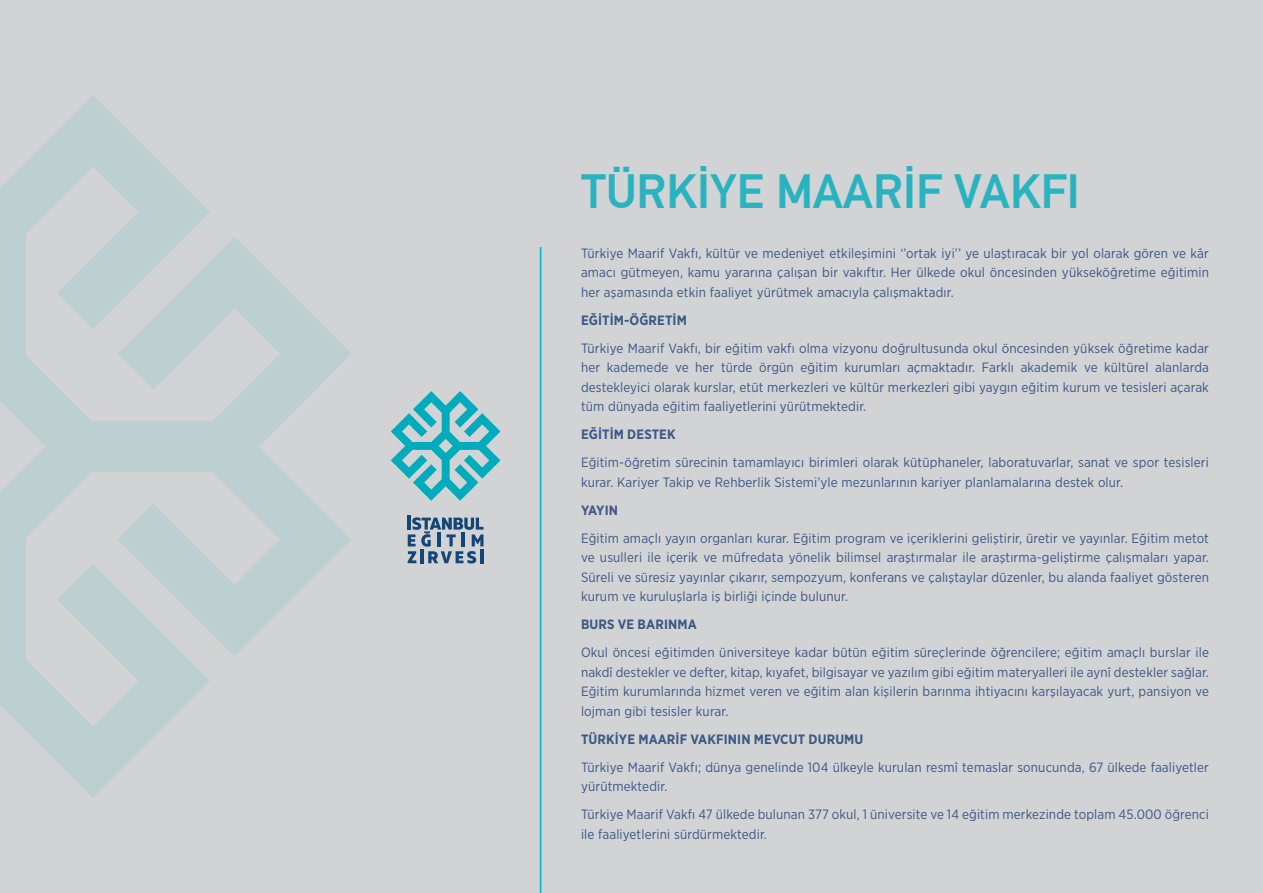
<style>
.page{position:relative;width:1263px;height:893px;background:#d1d3d4}
.page>*{position:absolute;margin:0;border:0;box-sizing:border-box;transform-origin:0 0}
.t1{font:500 48px "PF Din Text Pro";color:#00acbb}
.t2{font:13.5px/19.5px "Gotham Narrow";letter-spacing:.01em;color:#3c5886;text-align:justify}
.t3{font:700 13.5px "Gotham Narrow";letter-spacing:.01em;color:#3c5886}
</style>
<div class="page">
<hr style="left:540px;top:247px;width:1px;height:646px;background:#00bccb">
<svg style="left:0;top:96px;width:351px;height:701px"></svg>
<svg style="left:391px;top:391px;width:109px;height:110px"></svg>
<svg style="left:408px;top:515px;width:75px;height:48px"></svg>
<h1 class="t1" style="left:581px;top:163px;width:500px">TÜRKİYE MAARİF VAKFI</h1>
<p class="t2" style="left:581px;top:243px;width:629px">Türkiye Maarif Vakfı, kültür ve medeniyet etkileşimini ‘’ortak iyi’’ ye ulaştıracak bir yol olarak gören ve kâr amacı gütmeyen, kamu yararına çalışan bir vakıftır. Her ülkede okul öncesinden yükseköğretime eğitimin her aşamasında etkin faaliyet yürütmek amacıyla çalışmaktadır.</p>
<p class="t3" style="left:581px;top:311px;width:107px">EĞITIM-ÖĞRETIM</p>
<p class="t2" style="left:581px;top:338px;width:629px">Türkiye Maarif Vakfı, bir eğitim vakfı olma vizyonu doğrultusunda okul öncesinden yüksek öğretime kadar her kademede ve her türde örgün eğitim kurumları açmaktadır. Farklı akademik ve kültürel alanlarda destekleyici olarak kurslar, etüt merkezleri ve kültür merkezleri gibi yaygın eğitim kurum ve tesisleri açarak tüm dünyada eğitim faaliyetlerini yürütmektedir.</p>
<p class="t3" style="left:581px;top:426px;width:96px">EĞITIM DESTEK</p>
<p class="t2" style="left:581px;top:453px;width:629px">Eğitim-öğretim sürecinin tamamlayıcı birimleri olarak kütüphaneler, laboratuvarlar, sanat ve spor tesisleri kurar. Kariyer Takip ve Rehberlik Sistemi’yle mezunlarının kariyer planlamalarına destek olur.</p>
<p class="t3" style="left:581px;top:501px;width:39px">YAYIN</p>
<p class="t2" style="left:581px;top:528px;width:629px">Eğitim amaçlı yayın organları kurar. Eğitim program ve içeriklerini geliştirir, üretir ve yayınlar. Eğitim metot ve usulleri ile içerik ve müfredata yönelik bilimsel araştırmalar ile araştırma-geliştirme çalışmaları yapar.<br>Süreli ve süresiz yayınlar çıkarır, sempozyum, konferans ve çalıştaylar düzenler, bu alanda faaliyet gösteren kurum ve kuruluşlarla iş birliği içinde bulunur.</p>
<p class="t3" style="left:581px;top:616px;width:117px">BURS VE BARINMA</p>
<p class="t2" style="left:581px;top:643px;width:629px">Okul öncesi eğitimden üniversiteye kadar bütün eğitim süreçlerinde öğrencilere; eğitim amaçlı burslar ile nakdî destekler ve defter, kitap, kıyafet, bilgisayar ve yazılım gibi eğitim materyalleri ile aynî destekler sağlar.<br>Eğitim kurumlarında hizmet veren ve eğitim alan kişilerin barınma ihtiyacını karşılayacak yurt, pansiyon ve lojman gibi tesisler kurar.</p>
<p class="t3" style="left:581px;top:730px;width:284px">TÜRKIYE MAARIF VAKFININ MEVCUT DURUMU</p>
<p class="t2" style="left:581px;top:757px;width:629px">Türkiye Maarif Vakfı; dünya genelinde 104 ülkeyle kurulan resmî temaslar sonucunda, 67 ülkede faaliyetler yürütmektedir.</p>
<p class="t2" style="left:581px;top:805px;width:629px">Türkiye Maarif Vakfı 47 ülkede bulunan 377 okul, 1 üniversite ve 14 eğitim merkezinde toplam 45.000 öğrenci ile faaliyetlerini sürdürmektedir.</p>
</div>
